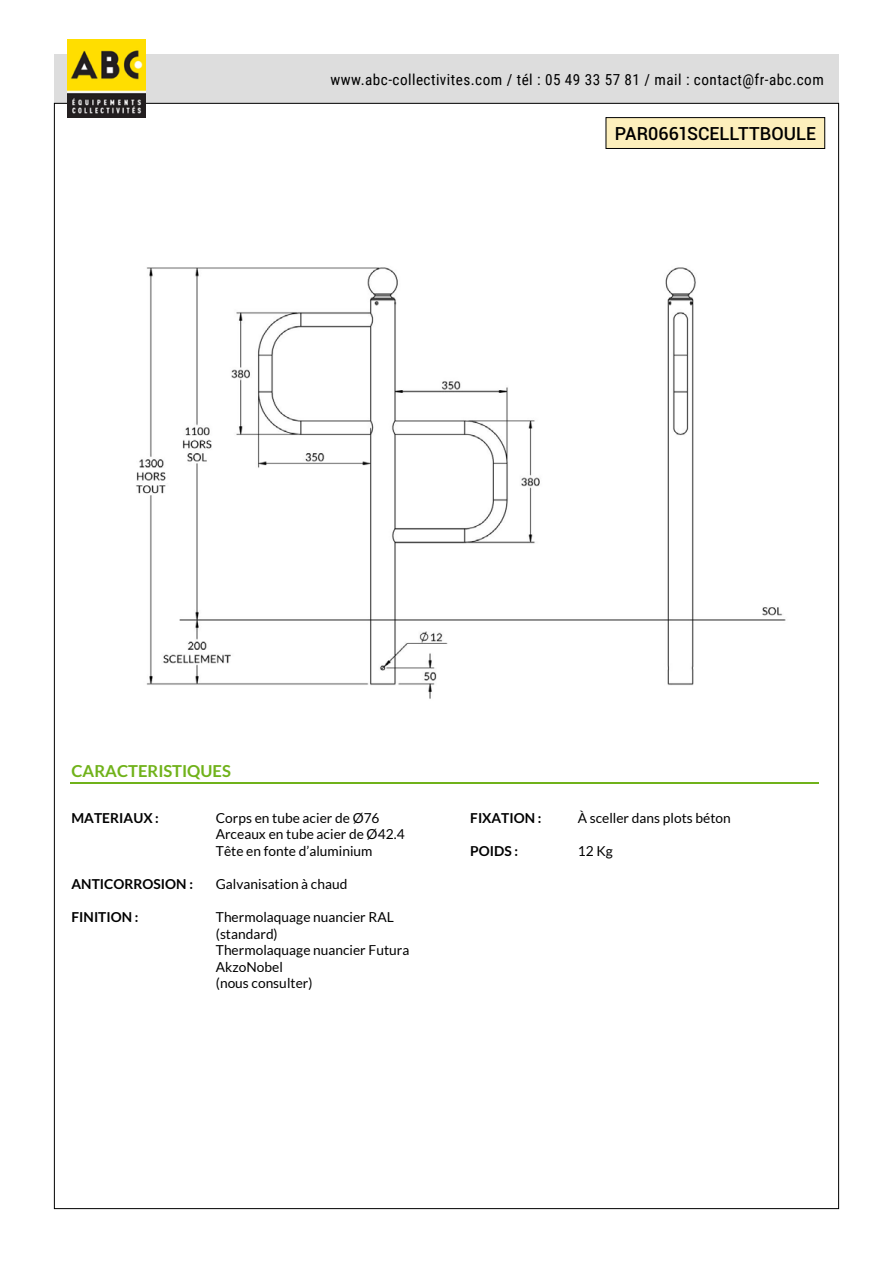
<style>
.page{position:relative;width:893px;height:1263px;background:#fff}
.page>*{position:absolute;margin:0;border:0;box-sizing:border-box;transform-origin:0 0}
.t1{font:500 18px "Roboto";color:#000}
.t2{font:700 16.5px "Lato";color:#70b21a}
.t3{font:15.15px "Roboto Condensed";letter-spacing:.03em;color:#000}
.t4{font:13.8px/16.5px "Lato";color:#000}
.t5{font:700 13.8px "Lato";color:#000}
</style>
<div class="page">
<hr style="left:70px;top:782px;width:749px;height:2px;background:#70b21a">
<img style="left:136px;top:267px;width:650px;height:432px">
<div style="left:606px;top:118px;width:219px;height:30px;background:#fdefbc"></div>
<div style="left:606px;top:117px;width:219px;height:32px;border:1px solid #000"></div>
<div style="left:54px;top:54px;width:785px;height:49px;background:#ddd"></div>
<img style="left:68px;top:40px;width:77px;height:77px">
<p class="t3" style="left:331px;top:69px;width:495px">www.abc-collectivites.com / tél : 05 49 33 57 81 / mail : contact@fr-abc.com</p>
<p class="t1" style="left:615px;top:121px;width:203px">PAR0661SCELLTTBOULE</p>
<p class="t2" style="left:72px;top:762px;width:161px">CARACTERISTIQUES</p>
<p class="t5" style="left:72px;top:810px;width:89px">MATERIAUX :</p>
<p class="t4" style="left:216px;top:809px;width:190px">Corps en tube acier de Ø76<br>Arceaux en tube acier de Ø42.4<br>Tête en fonte d’aluminium</p>
<p class="t4" style="left:216px;top:875px;width:133px">Galvanisation à chaud</p>
<p class="t4" style="left:216px;top:909px;width:195px">Thermolaquage nuancier RAL (standard)<br>Thermolaquage nuancier Futura<br>AkzoNobel<br>(nous consulter)</p>
<p class="t5" style="left:72px;top:876px;width:123px">ANTICORROSION :</p>
<p class="t5" style="left:72px;top:909px;width:69px">FINITION :</p>
<p class="t5" style="left:470px;top:810px;width:73px">FIXATION :</p>
<p class="t5" style="left:470px;top:843px;width:49px">POIDS :</p>
<p class="t4" style="left:578px;top:809px;width:155px">À sceller dans plots béton</p>
<p class="t4" style="left:578px;top:842px;width:36px">12 Kg</p>
</div>
